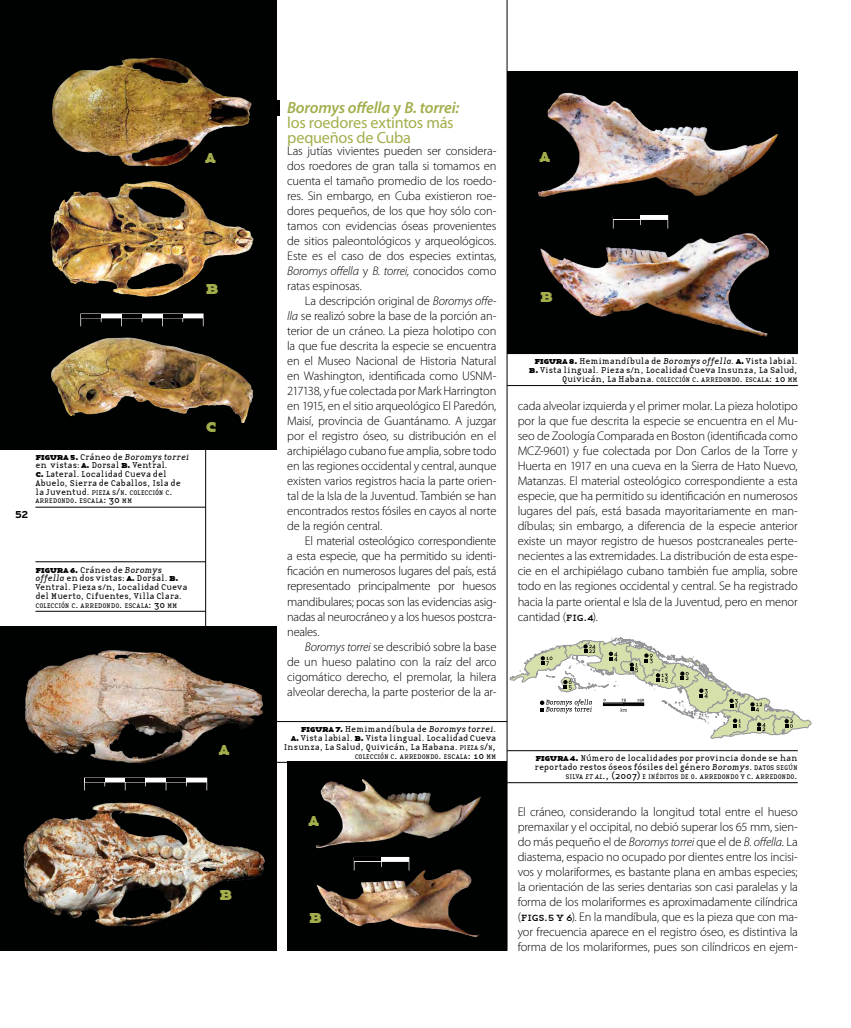
<style>
.page{position:relative;width:851px;height:1028px;background:#fff}
.page>*{position:absolute;margin:0;border:0;box-sizing:border-box;transform-origin:0 0}
.t1{font:20px "Base Twelve Serif SCB";color:#a5ae4c}
.t2{font:16.25px/15px "Myriad Pro";letter-spacing:-.015em;color:#a5ae4c}
.t3{font:300 12.5px/15px "Myriad Pro";letter-spacing:-.015em;color:#000;text-align:justify}
.t4{font:10px "Base Twelve Serif SCB";letter-spacing:-.045em;color:#000}
.t5{font:700 10px "Interstate";color:#000}
.t6{font:8.75px/8.8px "Base Twelve Serif";letter-spacing:-.005em;color:#000}
.t7{font:8.75px "Base Twelve Serif I";letter-spacing:-.015em;color:#000}
.t8{font:7px/8.8px "Base Twelve Serif";letter-spacing:-.015em;color:#000}
.s1{font-family:"Base Twelve Serif SCB";font-size:10px}
.s2{font-family:"Base Twelve Serif"}
.s3{font-size:8.75px}
.s4{font-size:10px}
.s5{font-family:"Base Twelve Serif";font-size:8.75px}
.s6{font-family:"Base Twelve Serif I";font-size:8.75px}
.s7{font-family:"Base Twelve Serif I"}
.s8{font-weight:600;font-style:italic}
.s9{font-weight:600}
.s10{font-style:italic}
.s11{font-size:7px}
.s12{font-family:"Base Twelve Serif Smallcaps";font-weight:400}
.s13{font-family:"Base Twelve Serif I";font-size:10px}
</style>
<div class="page">
<div style="left:0;top:0;width:276px;height:449px;background:#000101"></div>
<div style="left:0;top:626px;width:276px;height:324px;background:#000101"></div>
<div style="left:287px;top:761px;width:220px;height:189px;background:#000101"></div>
<div style="left:507px;top:71px;width:290px;height:283px;background:#000101"></div>
<hr style="left:205px;top:101px;width:1px;height:849px;background:#000">
<hr style="left:35px;top:449px;width:171px;height:1px;background:#000">
<hr style="left:35px;top:507px;width:171px;height:1px;background:#000">
<hr style="left:507px;top:750px;width:290px;height:1px;background:#000">
<hr style="left:507px;top:782px;width:290px;height:1px;background:#000">
<hr style="left:35px;top:561px;width:171px;height:1px;background:#000">
<hr style="left:35px;top:611px;width:171px;height:1px;background:#000">
<img style="left:52px;top:57px;width:200px;height:110px">
<img style="left:50px;top:181px;width:204px;height:116px">
<img style="left:51px;top:337px;width:203px;height:86px">
<svg style="left:80px;top:313px;width:123px;height:13px"></svg>
<hr style="left:81px;top:314px;width:20px;height:4px;background:#000">
<hr style="left:122px;top:314px;width:20px;height:4px;background:#000">
<hr style="left:163px;top:314px;width:19px;height:4px;background:#000">
<svg style="left:84px;top:777px;width:123px;height:13px"></svg>
<hr style="left:85px;top:778px;width:19px;height:3px;background:#000">
<hr style="left:125px;top:778px;width:20px;height:3px;background:#000">
<hr style="left:166px;top:778px;width:20px;height:3px;background:#000">
<img style="left:25px;top:650px;width:238px;height:114px">
<img style="left:23px;top:802px;width:242px;height:125px">
<hr style="left:506px;top:0;width:1px;height:950px;background:#000">
<hr style="left:507px;top:385px;width:290px;height:1px;background:#000">
<hr style="left:276px;top:721px;width:231px;height:1px;background:#000">
<hr style="left:276px;top:762px;width:231px;height:1px;background:#000">
<svg style="left:510px;top:637px;width:300px;height:101px"></svg>
<hr style="left:276px;top:101px;width:4px;height:15px;background:#000">
<img style="left:316px;top:857px;width:164px;height:81px">
<img style="left:315px;top:779px;width:166px;height:69px">
<img style="left:537px;top:92px;width:241px;height:105px">
<img style="left:540px;top:233px;width:230px;height:104px">
<svg style="left:354px;top:857px;width:55px;height:13px"></svg>
<hr style="left:354px;top:857px;width:27px;height:4px;background:#000">
<svg style="left:612px;top:215px;width:56px;height:13px"></svg>
<hr style="left:613px;top:216px;width:27px;height:3px;background:#000">
<h1 class="t1" style="left:206px;top:142px;width:11px">a</h1>
<h1 class="t1" style="left:206px;top:273px;width:15px">b</h1>
<p class="t7" style="left:35px;top:451px;width:156px"><span class="s1">figura 5.</span> <span class="s2">Cráneo de</span> Boromys torrei</p>
<p class="t6" style="left:35px;top:461px;width:147px">en vistas: <span class="s1">a.</span> Dorsal <span class="s1">b.</span> Ventral.<br><span class="s1">c.</span> Lateral. Localidad Cueva del<br>Abuelo, Sierra de Caballos, Isla de</p>
<p class="t8" style="left:35px;top:488px;width:139px"><span class="s3">la Juventud.</span> PIEZA S<span class="s4">/</span>N<span class="s4">.</span> COLECCIÓN C<span class="s4">.<br></span>ARREDONDO<span class="s4">.</span> ESCALA<span class="s4">: 30</span> MM</p>
<p class="t5" style="left:15px;top:508px;width:15px">52</p>
<h1 class="t1" style="left:206px;top:411px;width:13px">c</h1>
<p class="t4" style="left:35px;top:562px;width:128px">figura 6. <span class="s5">Cráneo de</span> <span class="s6">Boromys</span></p>
<p class="t6" style="left:35px;top:574px;width:154px"><span class="s7">offella</span> en dos vistas: <span class="s1">a.</span> Dorsal. <span class="s1">b.<br></span>Ventral. Pieza s/n, Localidad Cueva del Muerto, Cifuentes, Villa Clara.</p>
<p class="t8" style="left:35px;top:600px;width:143px">COLECCIÓN C<span class="s4">.</span> ARREDONDO<span class="s4">.</span> ESCALA<span class="s4">: 30</span> MM</p>
<h1 class="t1" style="left:219px;top:734px;width:11px">a</h1>
<h1 class="t1" style="left:219px;top:879px;width:15px">b</h1>
<h2 class="t2" style="left:287px;top:100px;width:174px"><span class="s8">Boromys offella</span> <span class="s9">y</span> <span class="s8">B. torrei: </span>los roedores extintos más pequeños de Cuba</h2>
<p class="t3" style="left:287px;top:143px;width:211px">Las jutías vivientes pueden ser considera&shy;dos roedores de gran talla si tomamos en cuenta el tamaño promedio de los roedo&shy;res. Sin embargo, en Cuba existieron roe&shy;dores pequeños, de los que hoy sólo con&shy;tamos con evidencias óseas provenientes de sitios paleontológicos y arqueológicos.<br>Este es el caso de dos especies extintas, <span class="s10">Boromys offella</span> y <span class="s10">B. torrei,</span> conocidos como ratas espinosas.</p>
<p class="t3" style="left:287px;top:293px;width:211px;text-indent:18px">La descripción original de <span class="s10">Boromys offe&shy;lla</span> se realizó sobre la base de la porción an&shy;terior de un cráneo. La pieza holotipo con la que fue descrita la especie se encuentra en el Museo Nacional de Historia Natural en Washington, identificada como USNM-217138, y fue colectada por Mark Harrington en 1915, en el sitio arqueológico El Paredón, Maisí, provincia de Guantánamo. A juzgar por el registro óseo, su distribución en el archipiélago cubano fue amplia, sobre todo en las regiones occidental y central, aunque existen varios registros hacia la parte orien&shy;tal de la Isla de la Juventud. También se han encontrados restos fósiles en cayos al norte de la región central.</p>
<p class="t3" style="left:287px;top:533px;width:211px;text-indent:18px">El material osteológico correspondiente a esta especie, que ha permitido su identi&shy;ficación en numerosos lugares del país, está representado principalmente por huesos mandibulares; pocas son las evidencias asig&shy;nadas al neurocráneo y a los huesos postcra&shy;neales.</p>
<p class="t3" style="left:287px;top:638px;width:211px;text-indent:18px"><span class="s10">Boromys torrei</span> se describió sobre la base de un hueso palatino con la raíz del arco cigomático derecho, el premolar, la hilera alveolar derecha, la parte posterior de la ar-</p>
<p class="t6" style="left:283px;top:725px;width:214px;text-align:right"><span class="s1">figura 7.</span> Hemimandíbula de <span class="s7">Boromys torrei</span>.<br><span class="s1">a.</span> Vista labial. <span class="s1">b.</span> Vista lingual. Localidad Cueva<br>Insunza, La Salud, Quivicán, La Habana. <span class="s11">PIEZA S</span><span class="s4">/</span><span class="s11">N</span><span class="s4">,</span></p>
<p class="t8" style="left:354px;top:751px;width:143px">COLECCIÓN C<span class="s4">.</span> ARREDONDO<span class="s4">.</span> ESCALA<span class="s4">: 10</span> MM</p>
<h1 class="t1" style="left:309px;top:805px;width:11px">a</h1>
<h1 class="t1" style="left:309px;top:902px;width:15px">b</h1>
<h1 class="t1" style="left:539px;top:141px;width:11px">a</h1>
<h1 class="t1" style="left:539px;top:281px;width:15px">b</h1>
<p class="t6" style="left:529px;top:357px;width:270px;text-align:right"><span class="s1">figura 8.</span> Hemimandíbula de <span class="s7">Boromys offella.</span> <span class="s1">a.</span> Vista labial. <span class="s1">b.</span> Vista lingual. Pieza s/n, Localidad Cueva Insunza, La Salud,</p>
<p class="t8" style="left:562px;top:375px;width:237px"><span class="s3">Quivicán, La Habana.</span> COLECCIÓN C<span class="s4">.</span> ARREDONDO<span class="s4">.</span> ESCALA<span class="s4">: 10</span> MM</p>
<p class="t3" style="left:517px;top:398px;width:281px">cada alveolar izquierda y el primer molar. La pieza holotipo por la que fue descrita la especie se encuentra en el Mu&shy;seo de Zoología Comparada en Boston (identificada como MCZ-9601) y fue colectada por Don Carlos de la Torre y Huerta en 1917 en una cueva en la Sierra de Hato Nuevo, Matanzas. El material osteológico correspondiente a esta especie, que ha permitido su identificación en numerosos lugares del país, está basada mayoritariamente en man&shy;díbulas; sin embargo, a diferencia de la especie anterior existe un mayor registro de huesos postcraneales perte&shy;necientes a las extremidades. La distribución de esta espe&shy;cie en el archipiélago cubano también fue amplia, sobre todo en las regiones occidental y central. Se ha registrado hacia la parte oriental e Isla de la Juventud, pero en menor cantidad (<span class="s12">fig.4</span>).</p>
<p class="t6" style="left:534px;top:754px;width:265px"><span class="s1">figura 4.</span> Número de localidades por provincia donde se han reportado restos óseos fósiles del género <span class="s7">Boromys</span>. <span class="s11">DATOS SEGÚN</span></p>
<p class="t8" style="left:565px;top:772px;width:234px">SILVA <span class="s7">et al</span><span class="s13">.</span><span class="s4">, (2007)</span> E INÉDITOS DE O<span class="s4">.</span> ARREDONDO Y C<span class="s4">.</span> ARREDONDO<span class="s4">.</span></p>
<p class="t3" style="left:517px;top:803px;width:281px">El cráneo, considerando la longitud total entre el hueso premaxilar y el occipital, no debió superar los 65 mm, sien&shy;do más pequeño el de <span class="s10">Boromys torrei</span> que el de <span class="s10">B. offella.</span> La diastema, espacio no ocupado por dientes entre los incisi&shy;vos y molariformes, es bastante plana en ambas especies; la orientación de las series dentarias son casi paralelas y la forma de los molariformes es aproximadamente cilíndrica (<span class="s12">figs.5 y 6</span>). En la mandíbula, que es la pieza que con ma&shy;yor frecuencia aparece en el registro óseo, es distintiva la forma de los molariformes, pues son cilíndricos en ejem-</p>
</div>
